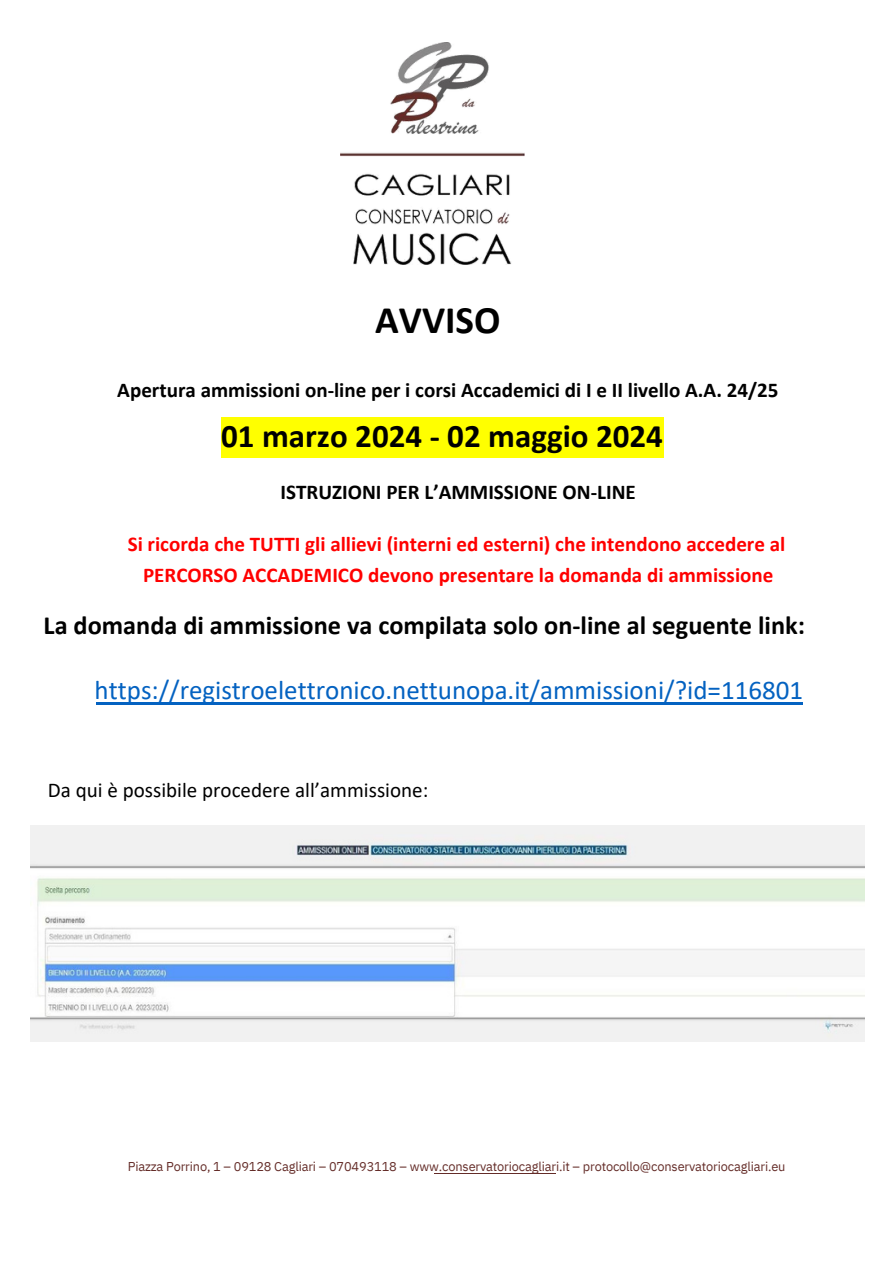
<style>
.page{position:relative;width:894px;height:1264px;background:#fff}
.page>*{position:absolute;margin:0;border:0;box-sizing:border-box;transform-origin:0 0}
.t1{font:700 39px "Calibri";color:#000}
.t2{font:700 33px "Calibri";color:#000}
.t3{font:27px "Calibri";color:#0462c1}
.t4{font:700 26.25px "Calibri";color:#000}
.t5{font:700 21px/31.5px "Calibri";color:#f00;text-align:center}
.t6{font:700 21px "Calibri";color:#000}
.t7{font:21px "Calibri";color:#000}
.t8{font:12.75px "IBM Plex Sans";letter-spacing:-.01em;color:#642c28}
</style>
<div class="page">
<img style="left:340px;top:43px;width:184px;height:221px">
<img style="left:30px;top:825px;width:834px;height:216px">
<hr style="left:96px;top:702px;width:706px;height:2px;background:#0462c1">
<div style="left:221px;top:417px;width:442px;height:40px;background:#ff0"></div>
<hr style="left:434px;top:1173px;width:121px;height:1px;background:#642c28">
<h1 class="t1" style="left:375px;top:303px;width:127px">AVVISO</h1>
<p class="t6" style="left:117px;top:381px;width:662px">Apertura ammissioni on-line per i corsi Accademici di I e II livello A.A. 24/25</p>
<h5 class="t2" style="left:221px;top:422px;width:443px">01 marzo 2024 - 02 maggio 2024</h5>
<h2 class="t6" style="left:280px;top:483px;width:356px">ISTRUZIONI PER L’AMMISSIONE ON-LINE</h2>
<h2 class="t5" style="left:128px;top:529px;width:659px">Si ricorda che TUTTI gli allievi (interni ed esterni) che intendono accedere al<br>PERCORSO ACCADEMICO devono presentare la domanda di ammissione</h2>
<h3 class="t4" style="left:44px;top:614px;width:762px">La domanda di ammissione va compilata solo on-line al seguente link:</h3>
<h4 class="t3" style="left:95px;top:678px;width:709px">https://registroelettronico.nettunopa.it/ammissioni/?id=116801</h4>
<h5 class="t7" style="left:48px;top:781px;width:382px">Da qui è possibile procedere all’ammissione:</h5>
<p class="t8" style="left:128px;top:1157px;width:659px">Piazza Porrino, 1 – 09128 Cagliari – 070493118 – www.conservatoriocagliari.it – protocollo@conservatoriocagliari.eu</p>
</div>
